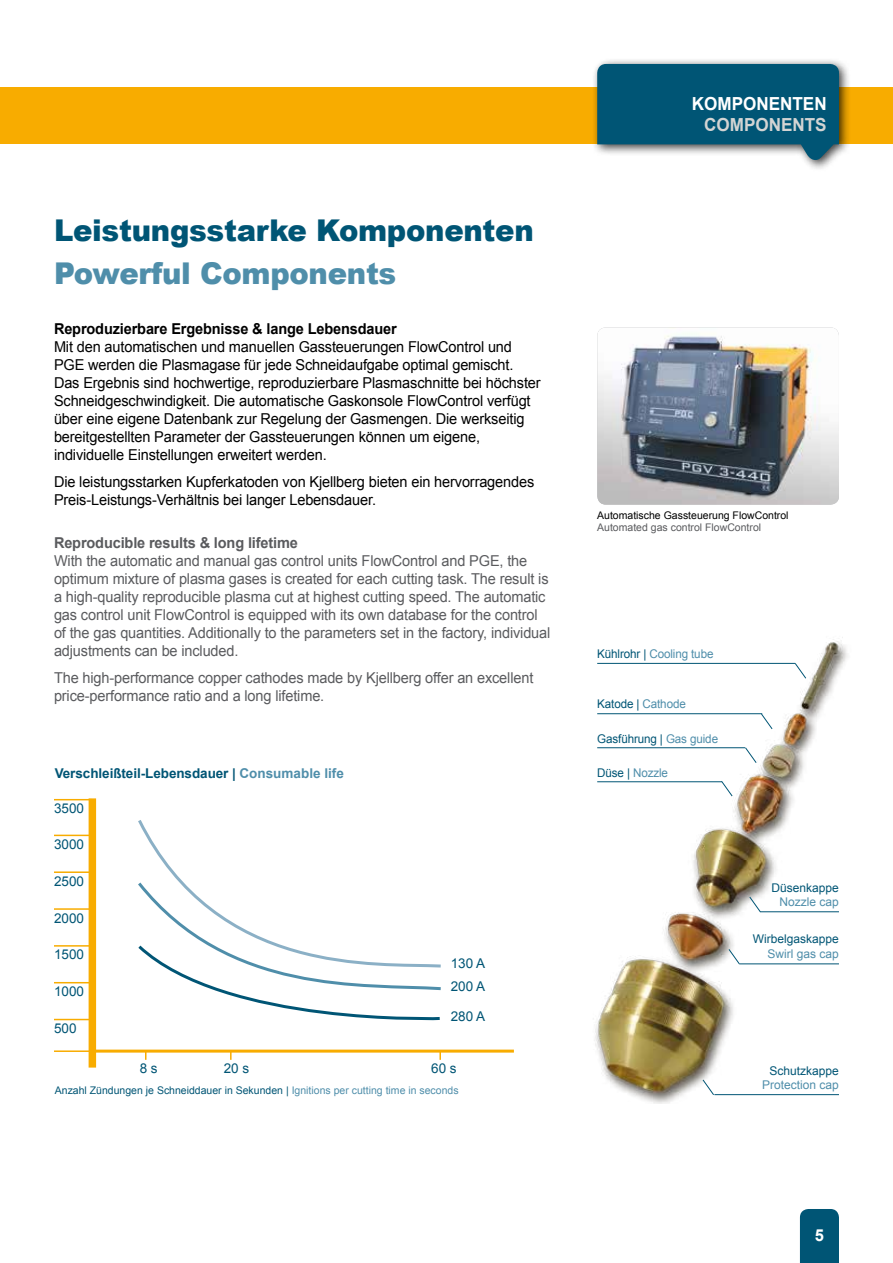
<style>
.page{position:relative;width:893px;height:1263px;background:#fff}
.page>*{position:absolute;margin:0;border:0;box-sizing:border-box;transform-origin:0 0}
.t1{font:900 30px "Arial";letter-spacing:-.01em;color:#005575}
.t2{font:900 30px "Arial";letter-spacing:-.01em;color:#4f8eaa}
.t3{font:700 18px "Arial";color:#fff;scale:.95 1}
.t4{font:700 18px "Arial";color:#d3d4d3;scale:.95 1}
.t5{font:700 16.5px "Arial";color:#fff}
.t6{font:15px/18px "Arial";letter-spacing:-.01em;color:#000}
.t7{font:15px/18px "Arial";letter-spacing:-.01em;color:#5a5b5e}
.t8{font:700 15px "Arial";letter-spacing:-.01em;color:#000}
.t9{font:700 15px "Arial";letter-spacing:-.01em;color:#5a5b5e}
.t10{font:13.5px/23px "Arial";color:#005575}
.t11{font:700 13.5px "Arial";letter-spacing:-.005em;color:#005575}
.t12{font:12px "Arial";color:#005575}
.t13{font:12px "Arial";color:#4f8eaa}
.t14{font:10.5px "Arial";color:#005575}
.t15{font:10.5px "Arial";color:#000}
.t16{font:10.5px "Arial";color:#5a5b5e}
.s1{color:#4f8eaa}
.s2{color:#005575}
</style>
<div class="page">
<div style="left:0;top:88px;width:893px;height:56px;background:#f8ac00"></div>
<div style="left:800px;top:1209px;width:39px;height:54px;background:#005575"></div>
<img style="left:594px;top:637px;width:254px;height:466px">
<hr style="left:597px;top:663px;width:198px;height:1px;background:#005575">
<hr style="left:597px;top:713px;width:165px;height:1px;background:#005575">
<hr style="left:597px;top:747px;width:148px;height:1px;background:#005575">
<hr style="left:597px;top:781px;width:125px;height:1px;background:#005575">
<hr style="left:760px;top:911px;width:79px;height:1px;background:#005575">
<hr style="left:740px;top:963px;width:99px;height:1px;background:#005575">
<hr style="left:714px;top:1094px;width:125px;height:1px;background:#005575">
<svg style="left:794px;top:662px;width:13px;height:17px"></svg>
<svg style="left:760px;top:713px;width:13px;height:17px"></svg>
<svg style="left:744px;top:747px;width:13px;height:17px"></svg>
<svg style="left:720px;top:780px;width:13px;height:17px"></svg>
<svg style="left:749px;top:896px;width:12px;height:17px"></svg>
<svg style="left:728px;top:948px;width:13px;height:17px"></svg>
<svg style="left:702px;top:1079px;width:13px;height:17px"></svg>
<svg style="left:439px;top:1052px;width:2px;height:8px"></svg>
<svg style="left:230px;top:1052px;width:2px;height:8px"></svg>
<svg style="left:145px;top:1052px;width:2px;height:8px"></svg>
<hr style="left:92px;top:1049px;width:422px;height:3px;background:#f8ac00">
<div style="left:89px;top:798px;width:7px;height:269px;background:#f8ac00"></div>
<svg style="left:138px;top:820px;width:43px;height:59px"></svg>
<svg style="left:138px;top:879px;width:303px;height:142px"></svg>
<hr style="left:54px;top:1050px;width:38px;height:2px;background:#f8ac00">
<hr style="left:54px;top:1019px;width:38px;height:1px;background:#f8ac00">
<hr style="left:54px;top:982px;width:38px;height:1px;background:#f8ac00">
<hr style="left:54px;top:945px;width:38px;height:2px;background:#f8ac00">
<hr style="left:54px;top:908px;width:38px;height:2px;background:#f8ac00">
<hr style="left:54px;top:871px;width:38px;height:2px;background:#f8ac00">
<hr style="left:54px;top:835px;width:38px;height:1px;background:#f8ac00">
<hr style="left:54px;top:799px;width:38px;height:1px;background:#f8ac00">
<img style="left:597px;top:327px;width:242px;height:178px">
<div style="left:591px;top:58px;width:260px;height:114px;background:#000;opacity:.75"></div>
<svg style="left:597px;top:64px;width:242px;height:98px;background:#236a85"></svg>
<h1 class="t1" style="left:54px;top:209px;width:481px">Leistungsstarke Komponenten</h1>
<h1 class="t2" style="left:54px;top:252px;width:344px">Powerful Components</h1>
<p class="t8" style="left:54px;top:319px;width:344px">Reproduzierbare Ergebnisse &amp; lange Lebensdauer</p>
<p class="t6" style="left:54px;top:338px;width:488px">Mit den automatischen und manuellen Gassteuerungen FlowControl und PGE werden die Plasmagase für jede Schneidaufgabe optimal gemischt.<br>Das Ergebnis sind hochwertige, reproduzierbare Plasmaschnitte bei höchster Schneidgeschwindigkeit. Die automatische Gaskonsole FlowControl verfügt über eine eigene Datenbank zur Regelung der Gasmengen. Die werkseitig bereitgestellten Parameter der Gassteuerungen können um eigene, individuelle Einstellungen erweitert werden.</p>
<p class="t6" style="left:54px;top:473px;width:482px">Die leistungsstarken Kupferkatoden von Kjellberg bieten ein hervorragendes<br>Preis-Leistungs-Verhältnis bei langer Lebensdauer.</p>
<p class="t9" style="left:54px;top:533px;width:245px">Reproducible results &amp; long lifetime</p>
<p class="t7" style="left:54px;top:552px;width:498px">With the automatic and manual gas control units FlowControl and PGE, the optimum mixture of plasma gases is created for each cutting task. The result is a high-quality reproducible plasma cut at highest cutting speed. The automatic gas control unit FlowControl is equipped with its own database for the control of the gas quantities. Additionally to the parameters set in the factory, individual adjustments can be included.</p>
<p class="t7" style="left:54px;top:669px;width:481px">The high-performance copper cathodes made by Kjellberg offer an excellent price-performance ratio and a long lifetime.</p>
<p class="t11" style="left:55px;top:764px;width:291px">Verschleißteil-Lebensdauer | <span class="s1">Consumable life</span></p>
<p class="t10" style="left:54px;top:797px;width:32px">3500</p>
<p class="t10" style="left:54px;top:833px;width:32px">3000</p>
<p class="t10" style="left:54px;top:870px;width:32px">2500</p>
<p class="t10" style="left:54px;top:906px;width:32px">2000</p>
<p class="t10" style="left:54px;top:943px;width:32px">1500</p>
<p class="t10" style="left:54px;top:980px;width:32px">1000</p>
<p class="t10" style="left:54px;top:1017px;width:24px">500</p>
<p class="t10" style="left:451px;top:952px;width:36px">130 A<br>200 A</p>
<p class="t10" style="left:451px;top:1005px;width:36px">280 A</p>
<p class="t10" style="left:140px;top:1057px;width:20px">8 s</p>
<p class="t10" style="left:224px;top:1057px;width:27px">20 s</p>
<p class="t10" style="left:431px;top:1057px;width:27px">60 s</p>
<p class="t14" style="left:55px;top:1083px;width:405px">Anzahl Zündungen je Schneiddauer in Sekunden | <span class="s1">Ignitions per cutting time in seconds</span></p>
<p class="t3" style="left:692px;top:92px;width:144px">KOMPONENTEN</p>
<p class="t4" style="left:704px;top:113px;width:131px">COMPONENTS</p>
<p class="t15" style="left:597px;top:508px;width:193px">Automatische Gassteuerung FlowControl</p>
<p class="t16" style="left:597px;top:521px;width:165px">Automated gas control FlowControl</p>
<p class="t13" style="left:597px;top:646px;width:118px"><span class="s2">Kühlrohr |</span> Cooling tube</p>
<p class="t12" style="left:597px;top:696px;width:90px">Katode | <span class="s1">Cathode</span></p>
<p class="t12" style="left:597px;top:731px;width:122px">Gasführung | <span class="s1">Gas guide</span></p>
<p class="t13" style="left:597px;top:765px;width:72px"><span class="s2">Düse |</span> Nozzle</p>
<p class="t12" style="left:772px;top:879px;width:69px">Düsenkappe</p>
<p class="t13" style="left:780px;top:894px;width:61px">Nozzle cap</p>
<p class="t12" style="left:753px;top:931px;width:88px">Wirbelgaskappe</p>
<p class="t13" style="left:768px;top:946px;width:73px">Swirl gas cap</p>
<p class="t12" style="left:770px;top:1063px;width:71px">Schutzkappe</p>
<p class="t13" style="left:762px;top:1077px;width:78px">Protection cap</p>
<p class="t5" style="left:815px;top:1224px;width:11px">5</p>
</div>
